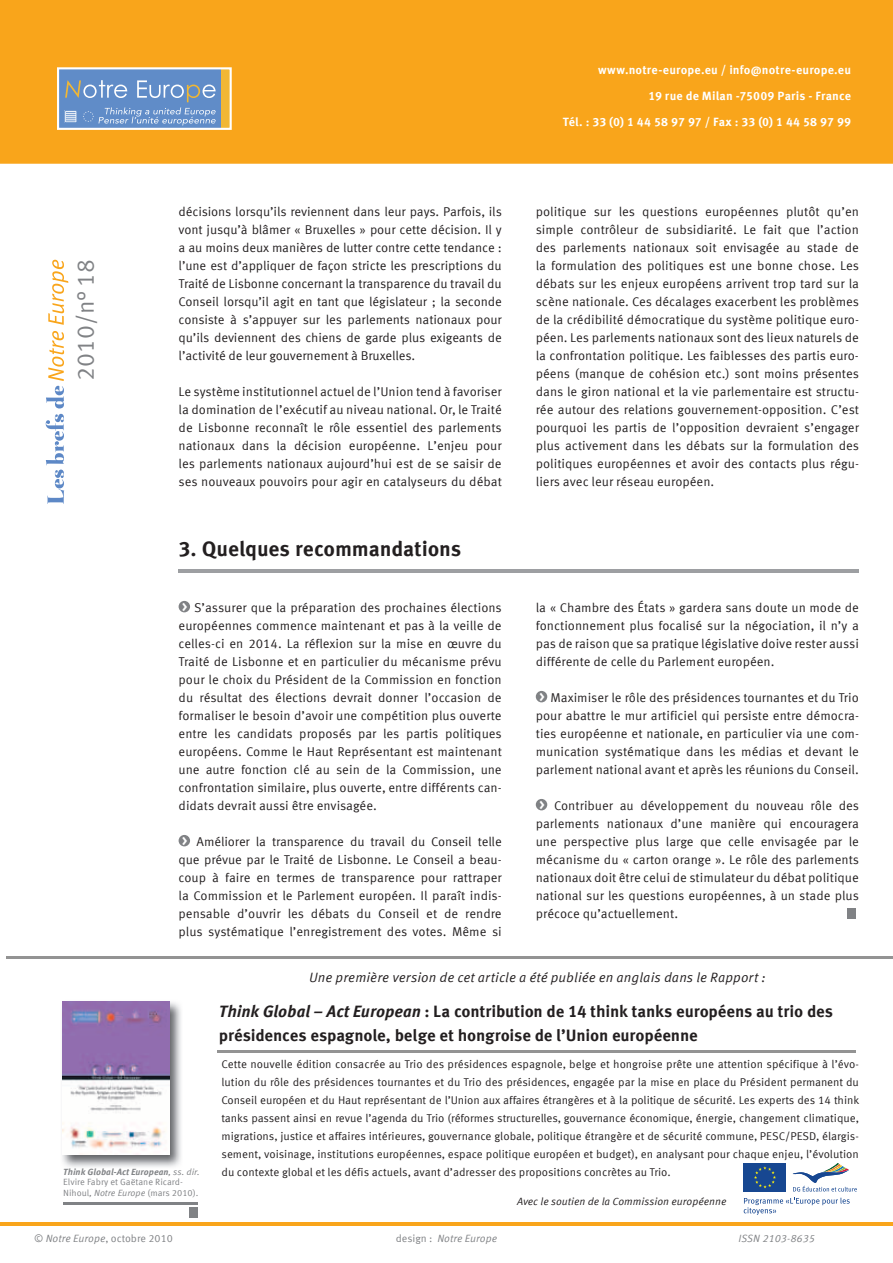
<style>
.page{position:relative;width:893px;height:1263px;background:#fff}
.page>*{position:absolute;margin:0;border:0;box-sizing:border-box;transform-origin:0 0}
.t1{font:24px "Meta Corr Turk";color:#808285}
.t2{font:700 21px "Meta Corr Turk";letter-spacing:-.01em;color:#231f20}
.t3{font:700 16.5px/24px "Meta Corr Turk";letter-spacing:-.01em;color:#231f20}
.t4{font:italic 13.5px "Meta Corr Turk";letter-spacing:.005em;color:#231f20}
.t5{font:12.75px/18px "Meta Corr Turk";color:#231f20;text-align:justify}
.t6{font:700 12px "Meta Corr Turk";letter-spacing:.015em;color:#fff}
.t7{font:11.25px/18px "Meta Corr Turk";color:#231f20;text-align:justify}
.t8{font:italic 10.5px "Meta Corr Turk";color:#231f20}
.t9{font:italic 10.5px "Meta Corr Turk";color:#808285}
.t10{font:10.5px "Meta Corr Turk";color:#808285}
.t11{font:9px/10.8px "Meta Corr Turk";color:#808285}
.t12{font:italic 700 9px "Meta Corr Turk";color:#808285}
.s1{font-weight:700;font-size:13.5px;color:#fff}
.s2{font-style:italic}
.s3{font-weight:400}
.s4{font-style:normal}
</style>
<div class="page">
<div style="left:0;top:0;width:893px;height:164px;background:#f9a51b"></div>
<svg style="left:46px;top:260px;width:22px;height:244px"></svg>
<div style="left:179px;top:601px;width:11px;height:11px;background:#808285;border-radius:50%"></div>
<div style="left:179px;top:835px;width:11px;height:11px;background:#808285;border-radius:50%"></div>
<div style="left:536px;top:691px;width:11px;height:11px;background:#808285;border-radius:50%"></div>
<div style="left:536px;top:799px;width:11px;height:11px;background:#808285;border-radius:50%"></div>
<hr style="left:0;top:1222px;width:893px;height:3px;background:#f9a51b">
<hr style="left:179px;top:569px;width:680px;height:3px;background:#9d9fa2">
<svg style="left:744px;top:1197px;width:106px;height:18px"></svg>
<div style="left:744px;top:1163px;width:42px;height:28px;background:#174791"></div>
<svg style="left:754px;top:1166px;width:22px;height:22px"></svg>
<svg style="left:792px;top:1163px;width:65px;height:28px"></svg>
<hr style="left:6px;top:956px;width:887px;height:3px;background:#939393">
<img style="left:62px;top:1001px;width:119px;height:166px">
<img style="left:63px;top:1002px;width:106px;height:153px">
<div style="left:190px;top:1207px;width:8px;height:10px;background:#808285"></div>
<hr style="left:63px;top:1201px;width:135px;height:3px;background:#808285">
<hr style="left:218px;top:1050px;width:637px;height:2px;background:#939393">
<div style="left:847px;top:908px;width:8px;height:10px;background:#808285"></div>
<svg style="left:57px;top:67px;width:175px;height:63px;background:#85a2c7"></svg>
<h1 class="t1" style="left:72px;top:381px;width:123px;rotate:-90deg">2010/n° 18</h1>
<p class="t5" style="left:179px;top:202px;width:325px">décisions lorsqu’ils reviennent dans leur pays. Parfois, ils vont jusqu’à blâmer « Bruxelles » pour cette décision. Il y a au moins deux manières de lutter contre cette tendance : l’une est d’appliquer de façon stricte les prescriptions du Traité de Lisbonne concernant la transparence du travail du Conseil lorsqu’il agit en tant que législateur ; la seconde consiste à s’appuyer sur les parlements nationaux pour qu’ils deviennent des chiens de garde plus exigeants de l’activité de leur gouvernement à Bruxelles.</p>
<p class="t5" style="left:179px;top:382px;width:325px">Le système institutionnel actuel de l’Union tend à favoriser la domination de l’exécutif au niveau national. Or, le Traité de Lisbonne reconnaît le rôle essentiel des parlements nationaux dans la décision européenne. L’enjeu pour les parlements nationaux aujourd’hui est de se saisir de ses nouveaux pouvoirs pour agir en catalyseurs du débat</p>
<h2 class="t2" style="left:179px;top:537px;width:284px">3. Quelques recommandations</h2>
<p class="t5" style="left:179px;top:598px;width:325px"><span class="s1">&gt;</span> S’assurer que la préparation des prochaines élections européennes commence maintenant et pas à la veille de celles-ci en 2014. La réflexion sur la mise en œuvre du Traité de Lisbonne et en particulier du mécanisme prévu pour le choix du Président de la Commission en fonction du résultat des élections devrait donner l’occasion de formaliser le besoin d’avoir une compétition plus ouverte entre les candidats proposés par les partis politiques européens. Comme le Haut Représentant est maintenant une autre fonction clé au sein de la Commission, une confrontation similaire, plus ouverte, entre différents can&shy;didats devrait aussi être envisagée.</p>
<p class="t5" style="left:179px;top:832px;width:325px"><span class="s1">&gt;</span> Améliorer la transparence du travail du Conseil telle que prévue par le Traité de Lisbonne. Le Conseil a beau&shy;coup à faire en termes de transparence pour rattraper la Commission et le Parlement européen. Il paraît indis&shy;pensable d’ouvrir les débats du Conseil et de rendre plus systématique l’enregistrement des votes. Même si</p>
<p class="t6" style="left:598px;top:62px;width:255px">www.notre-europe.eu / info@notre-europe.eu</p>
<p class="t6" style="left:648px;top:89px;width:204px">19 rue de Milan -75009 Paris - France</p>
<p class="t6" style="left:563px;top:115px;width:290px">Tél. : 33 (0) 1 44 58 97 97 / Fax : 33 (0) 1 44 58 97 99</p>
<p class="t5" style="left:536px;top:202px;width:325px">politique sur les questions européennes plutôt qu’en simple contrôleur de subsidiarité. Le fait que l’action des parlements nationaux soit envisagée au stade de la formulation des politiques est une bonne chose. Les débats sur les enjeux européens arrivent trop tard sur la scène nationale. Ces décalages exacerbent les problèmes de la crédibilité démocratique du système politique euro&shy;péen. Les parlements nationaux sont des lieux naturels de la confrontation politique. Les faiblesses des partis euro&shy;péens (manque de cohésion etc.) sont moins présentes dans le giron national et la vie parlementaire est structu&shy;rée autour des relations gouvernement-opposition. C’est pourquoi les partis de l’opposition devraient s’engager plus activement dans les débats sur la formulation des politiques européennes et avoir des contacts plus régu&shy;liers avec leur réseau européen.</p>
<p class="t5" style="left:536px;top:598px;width:325px">la « Chambre des États » gardera sans doute un mode de fonctionnement plus focalisé sur la négociation, il n’y a pas de raison que sa pratique législative doive rester aussi différente de celle du Parlement européen.</p>
<p class="t5" style="left:536px;top:688px;width:325px"><span class="s1">&gt;</span> Maximiser le rôle des présidences tournantes et du Trio pour abattre le mur artificiel qui persiste entre démocra&shy;ties européenne et nationale, en particulier via une com&shy;munication systématique dans les médias et devant le parlement national avant et après les réunions du Conseil.</p>
<p class="t5" style="left:536px;top:796px;width:325px"><span class="s1">&gt;</span> Contribuer au développement du nouveau rôle des parlements nationaux d’une manière qui encouragera une perspective plus large que celle envisagée par le mécanisme du « carton orange ». Le rôle des parlements nationaux doit être celui de stimulateur du débat politique national sur les questions européennes, à un stade plus précoce qu’actuellement.</p>
<p class="t4" style="left:309px;top:970px;width:458px">Une première version de cet article a été publiée en anglais dans le Rapport :</p>
<p class="t3" style="left:219px;top:999px;width:616px"><span class="s2">Think Global – Act European</span> : La contribution de 14 think tanks européens au trio des présidences espagnole, belge et hongroise de l’Union européenne</p>
<p class="t7" style="left:221px;top:1054px;width:639px">Cette nouvelle édition consacrée au Trio des présidences espagnole, belge et hongroise prête une attention spécifique à l’évo&shy;lution du rôle des présidences tournantes et du Trio des présidences, engagée par la mise en place du Président permanent du Conseil européen et du Haut représentant de l’Union aux affaires étrangères et à la politique de sécurité. Les experts des 14 think tanks passent ainsi en revue l’agenda du Trio (réformes structurelles, gouvernance économique, énergie, changement climatique, migrations, justice et affaires intérieures, gouvernance globale, politique étrangère et de sécurité commune, PESC/PESD, élargis&shy;sement, voisinage, institutions européennes, espace politique européen et budget), en analysant pour chaque enjeu, l’évolution</p>
<p class="t12" style="left:63px;top:1166px;width:138px">Think Global-Act European<span class="s3">, ss. dir.</span></p>
<p class="t7" style="left:221px;top:1162px;width:451px">du contexte global et les défis actuels, avant d’adresser des propositions concrètes au Trio.</p>
<p class="t11" style="left:63px;top:1177px;width:137px">Elvire Fabry et Gaëtane Ricard-<br>Nihoul<span class="s2">, Notre Europe</span> (mars 2010).</p>
<p class="t8" style="left:517px;top:1195px;width:211px">Avec le soutien de la Commission européenne</p>
<p class="t10" style="left:34px;top:1232px;width:140px">© <span class="s2">Notre Europe</span>, octobre 2010</p>
<p class="t9" style="left:396px;top:1232px;width:103px"><span class="s4">design :</span> Notre Europe</p>
<p class="t9" style="left:738px;top:1232px;width:78px">ISSN 2103-8635</p>
</div>
